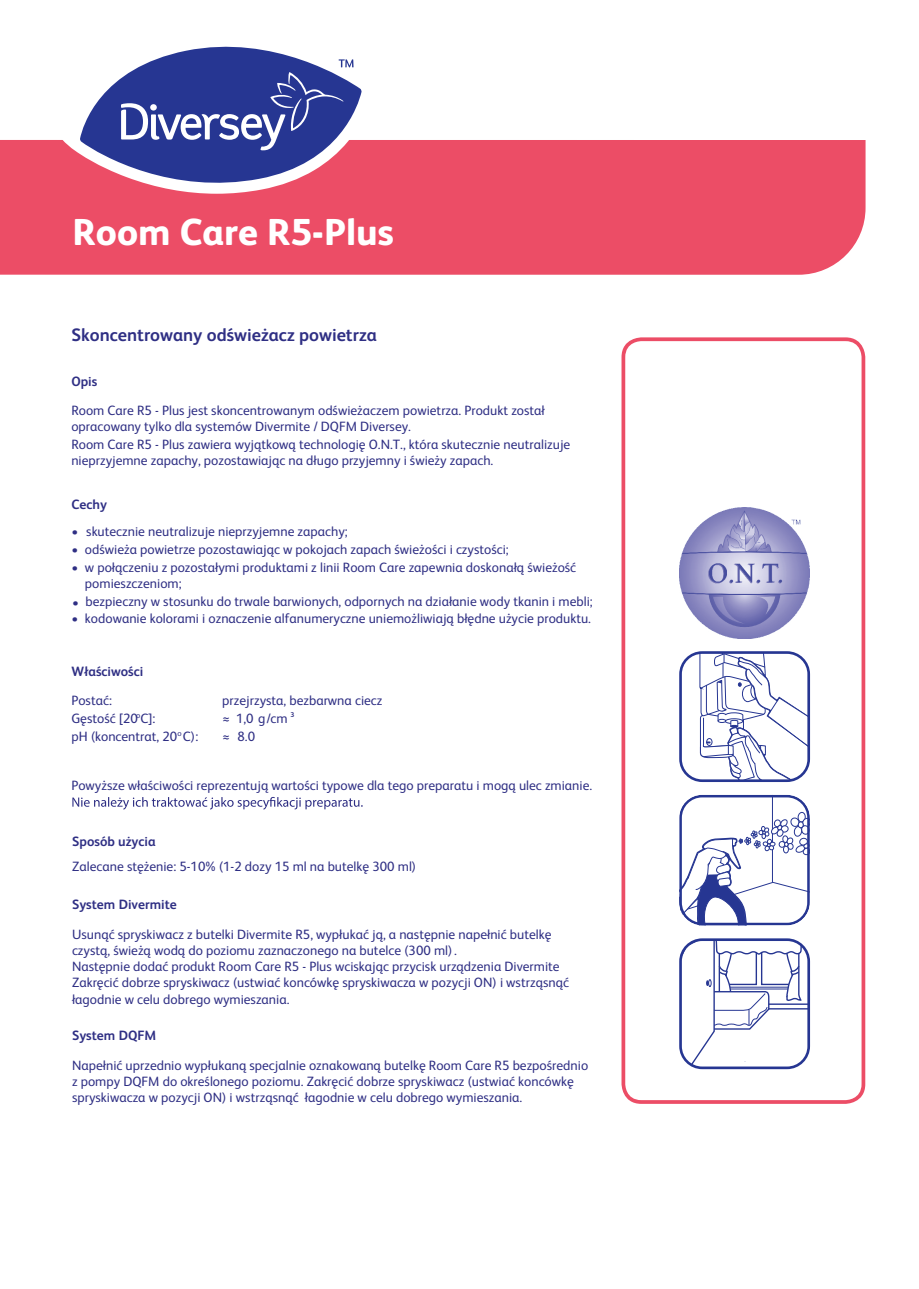
<style>
.page{position:relative;width:919px;height:1289px;background:#fff}
.page>*{position:absolute;margin:0;border:0;box-sizing:border-box;transform-origin:0 0}
.t1{font:800 37.5px "FS Albert Pro";color:#fff}
.t2{font:700 18px "FS Albert Pro";color:#2f2f84}
.t3{font:13.5px/16.2px "FS Albert Pro";color:#2f2f84}
.t4{font:700 13.5px "FS Albert Pro";color:#2f2f84}
</style>
<div class="page">
<div style="left:0;top:140px;width:865px;height:135px;background:#ec4d66"></div>
<svg style="left:621px;top:337px;width:244px;height:766px"></svg>
<svg style="left:60px;top:140px;width:316px;height:54px;background:#ed5971"></svg>
<svg style="left:80px;top:46px;width:282px;height:149px"></svg>
<svg style="left:72px;top:797px;width:290px;height:12px"></svg>
<svg style="left:679px;top:938px;width:131px;height:131px"></svg>
<svg style="left:679px;top:794px;width:130px;height:131px"></svg>
<svg style="left:679px;top:651px;width:131px;height:131px"></svg>
<img style="left:679px;top:507px;width:130px;height:131px">
<h1 class="t1" style="left:72px;top:202px;width:323px">Room Care R5-Plus</h1>
<h2 class="t2" style="left:71px;top:322px;width:307px">Skoncentrowany odświeżacz powietrza</h2>
<p class="t4" style="left:71px;top:372px;width:27px">Opis</p>
<p class="t3" style="left:71px;top:401px;width:475px">Room Care R5 - Plus jest skoncentrowanym odświeżaczem powietrza. Produkt został opracowany tylko dla systemów Divermite / DQFM Diversey.</p>
<p class="t3" style="left:71px;top:435px;width:500px">Room Care R5 - Plus zawiera wyjątkową technologię O.N.T., która skutecznie neutralizuje nieprzyjemne zapachy, pozostawiając na długo przyjemny i świeży zapach.</p>
<p class="t4" style="left:71px;top:494px;width:37px">Cechy</p>
<p class="t3" style="left:71px;top:522px;width:278px">• skutecznie neutralizuje nieprzyjemne zapachy;</p>
<p class="t3" style="left:71px;top:540px;width:439px">• odświeża powietrze pozostawiając w pokojach zapach świeżości i czystości;</p>
<p class="t3" style="left:85px;top:558px;width:492px;text-indent:-14px">• w połączeniu z pozostałymi produktami z linii Room Care zapewnia doskonałą świeżość pomieszczeniom;</p>
<p class="t3" style="left:71px;top:609px;width:521px">• kodowanie kolorami i oznaczenie alfanumeryczne uniemożliwiają błędne użycie produktu.</p>
<p class="t3" style="left:72px;top:592px;width:522px">• bezpieczny w stosunku do trwale barwionych, odpornych na działanie wody tkanin i mebli;</p>
<p class="t4" style="left:71px;top:662px;width:73px">Właściwości</p>
<p class="t3" style="left:71px;top:691px;width:42px">Postać:</p>
<p class="t3" style="left:222px;top:691px;width:162px">przejrzysta, bezbarwna ciecz</p>
<p class="t3" style="left:71px;top:709px;width:86px">Gęstość [20<sup>o</sup>C]:</p>
<p class="t3" style="left:222px;top:709px;width:74px">≈ 1,0 g/cm ³</p>
<p class="t3" style="left:71px;top:727px;width:128px">pH (koncentrat, 20 <sup>o</sup> C):</p>
<p class="t3" style="left:222px;top:727px;width:34px">≈ 8.0</p>
<p class="t3" style="left:71px;top:776px;width:522px">Powyższe właściwości reprezentują wartości typowe dla tego preparatu i mogą ulec zmianie.</p>
<p class="t4" style="left:72px;top:831px;width:85px">Sposób użycia</p>
<p class="t3" style="left:72px;top:857px;width:345px">Zalecane stężenie: 5-10% (1-2 dozy 15 ml na butelkę 300 ml)</p>
<p class="t4" style="left:72px;top:895px;width:106px">System Divermite</p>
<p class="t3" style="left:72px;top:925px;width:498px">Usunąć spryskiwacz z butelki Divermite R5, wypłukać ją, a następnie napełnić butelkę czystą, świeżą wodą do poziomu zaznaczonego na butelce (300 ml).<br>Następnie dodać produkt Room Care R5 - Plus wciskając przycisk urządzenia Divermite Zakręcić dobrze spryskiwacz (ustwiać koncówkę spryskiwacza w pozycji ON) i wstrząsnąć łagodnie w celu dobrego wymieszania.</p>
<p class="t4" style="left:72px;top:1026px;width:86px">System DQFM</p>
<p class="t3" style="left:72px;top:1055px;width:517px">Napełnić uprzednio wypłukaną specjalnie oznakowaną butelkę Room Care R5 bezpośrednio z pompy DQFM do określonego poziomu. Zakręcić dobrze spryskiwacz (ustwiać koncówkę spryskiwacza w pozycji ON) i wstrząsnąć łagodnie w celu dobrego wymieszania.</p>
</div>
